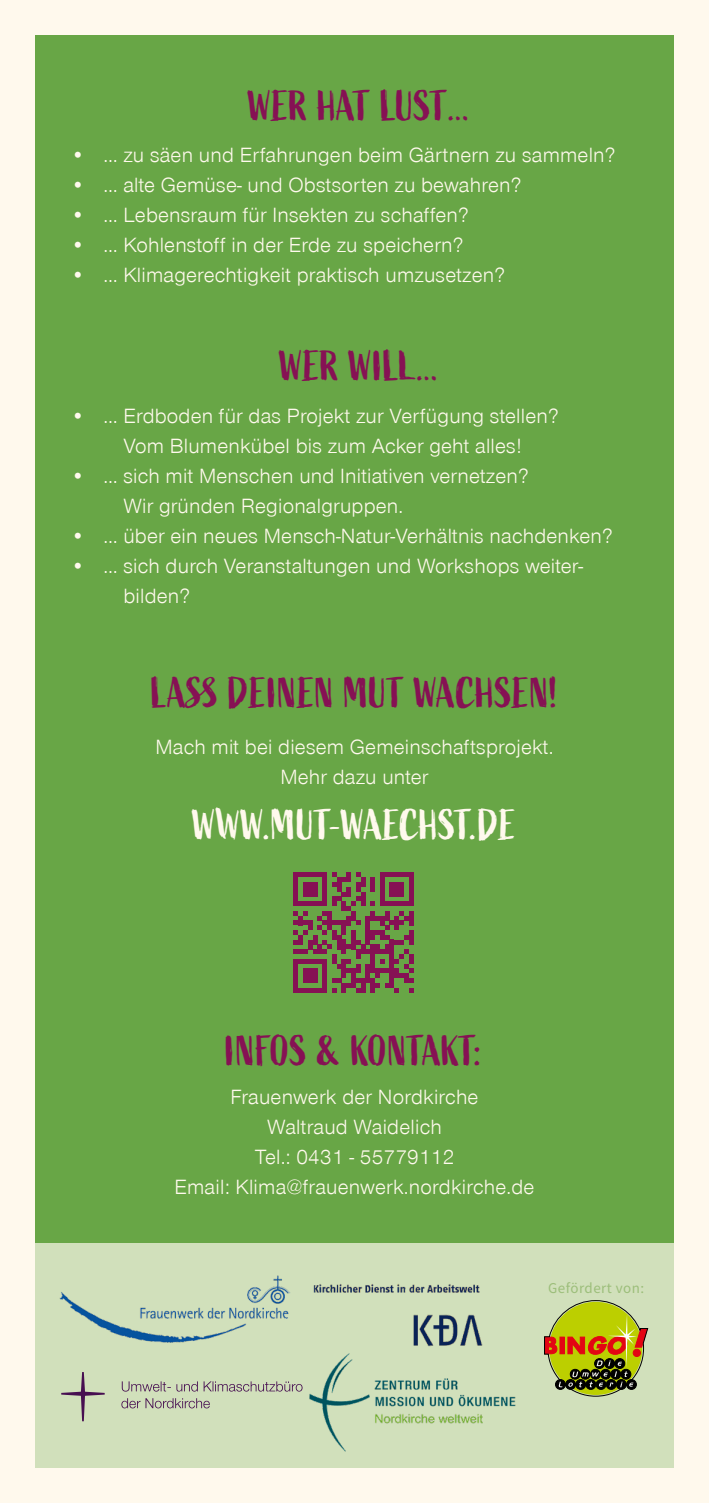
<style>
.page{position:relative;width:709px;height:1503px;background:#fff}
.page>*{position:absolute;margin:0;border:0;box-sizing:border-box;transform-origin:0 0}
.t1{font:42.5px "Active";color:#861154}
.t2{font:42.5px "Active";color:#fff9ed}
.t3{font:21.25px/30px "Nordelbica";letter-spacing:.01em;color:#fff9ed;text-align:center}
.t4{font:15px "Source Sans Pro";letter-spacing:.03em;color:#9cbe7a}
.s1{color:#68a646}
</style>
<div class="page">
<div style="left:0;top:0;width:709px;height:1502px;background:#fff9ed"></div>
<div style="left:35px;top:1222px;width:638px;height:245px;background:#d1e0bb"></div>
<div style="left:35px;top:35px;width:638px;height:1207px;background:#68a646"></div>
<img style="left:313px;top:1284px;width:168px;height:57px">
<img style="left:302px;top:1341px;width:214px;height:111px">
<img style="left:59px;top:1275px;width:231px;height:68px">
<svg style="left:544px;top:1300px;width:104px;height:96px"></svg>
<svg style="left:293px;top:872px;width:120px;height:120px"></svg>
<svg style="left:61px;top:1372px;width:44px;height:49px"></svg>
<svg style="left:121px;top:1398px;width:89px;height:10px"></svg>
<svg style="left:122px;top:1381px;width:180px;height:10px"></svg>
<h1 class="t1" style="left:248px;top:82px;width:223px">WER HAT LUST…</h1>
<p class="t3" style="left:71px;top:140px;width:546px">• … zu säen und Erfahrungen beim Gärtnern zu sammeln?</p>
<p class="t3" style="left:71px;top:170px;width:452px">• … alte Gemüse- und Obstsorten zu bewahren?</p>
<p class="t3" style="left:71px;top:200px;width:399px">• … Lebensraum für Insekten zu schaffen?</p>
<p class="t3" style="left:71px;top:230px;width:394px">• … Kohlenstoff in der Erde zu speichern?</p>
<p class="t3" style="left:71px;top:261px;width:435px">• … Klimagerechtigkeit praktisch umzusetzen?</p>
<h1 class="t1" style="left:279px;top:342px;width:161px">WER WILL…</h1>
<p class="t3" style="left:71px;top:401px;width:489px">• … Erdboden für das Projekt zur Verfügung stellen? <span class="s1">…</span> Vom Blumenkübel bis zum Acker geht alles!</p>
<p class="t3" style="left:103px;top:461px;width:426px;text-align:left;text-indent:-32px">• … sich mit Menschen und Initiativen vernetzen? <span class="s1">…</span> Wir gründen Regionalgruppen.</p>
<p class="t3" style="left:71px;top:521px;width:543px">• … über ein neues Mensch-Natur-Verhältnis nachdenken?</p>
<p class="t3" style="left:103px;top:551px;width:481px;text-align:left;text-indent:-32px">• … sich durch Veranstaltungen und Workshops weiter-<span class="s1">…</span> bilden?</p>
<h1 class="t1" style="left:151px;top:668px;width:408px">LASS DEINEN MUT WACHSEN!</h1>
<p class="t3" style="left:155px;top:732px;width:399px">Mach mit bei diesem Gemeinschaftsprojekt.<br>Mehr dazu unter</p>
<h1 class="t2" style="left:192px;top:801px;width:325px">WWW.MUT-WAECHST.DE</h1>
<h1 class="t1" style="left:225px;top:1026px;width:259px">INFOS &amp; KONTAKT:</h1>
<p class="t3" style="left:174px;top:1082px;width:361px">Frauenwerk der Nordkirche<br>Waltraud Waidelich<br>Tel.: 0431 - 55779112<br>Email: Klima@frauenwerk.nordkirche.de</p>
<p class="t4" style="left:548px;top:1278px;width:98px">Gefördert von:</p>
</div>
